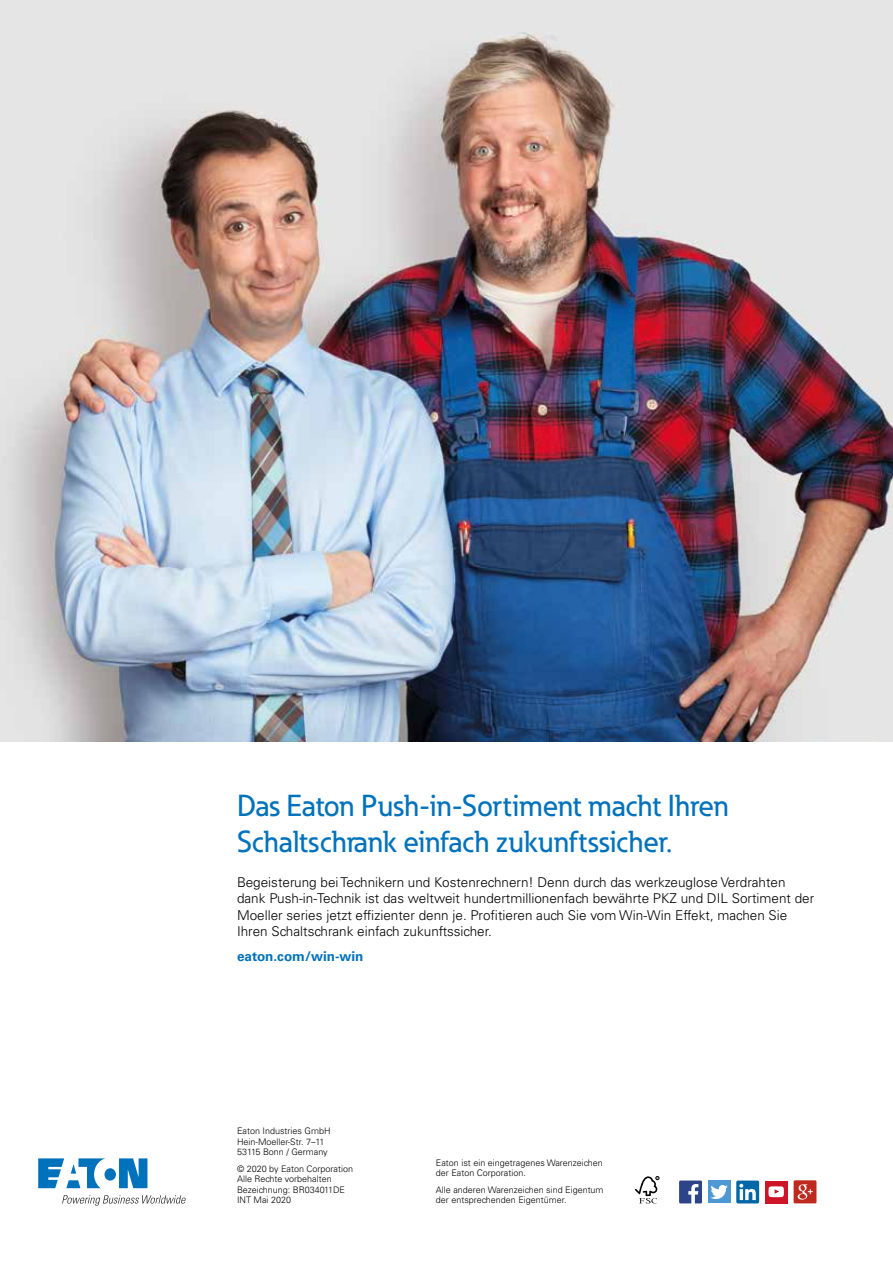
<style>
.page{position:relative;width:893px;height:1263px;background:#fff}
.page>*{position:absolute;margin:0;border:0;box-sizing:border-box;transform-origin:0 0}
.t1{font:500 30px/36px "Eaton";color:#0072bb}
.t2{font:300 13.5px/16.5px "Univers LT Std";color:#000}
.t3{font:700 13.5px "Univers LT Std";color:#0072bb}
.t4{font:300 9px/10.5px "Univers LT Std";color:#000}
</style>
<div class="page">
<svg style="left:38px;top:1158px;width:109px;height:30px"></svg>
<svg style="left:62px;top:1195px;width:124px;height:11px"></svg>
<svg style="left:635px;top:1176px;width:24px;height:27px"></svg>
<div style="left:765px;top:1180px;width:23px;height:23px;background:#ce1427"></div>
<div style="left:708px;top:1180px;width:23px;height:23px;background:#4e98d3"></div>
<svg style="left:679px;top:1180px;width:23px;height:23px"></svg>
<svg style="left:710px;top:1185px;width:18px;height:14px"></svg>
<div style="left:736px;top:1180px;width:23px;height:23px;background:#0066a6;border-radius:2px"></div>
<svg style="left:739px;top:1184px;width:17px;height:16px"></svg>
<svg style="left:794px;top:1180px;width:22px;height:23px"></svg>
<img style="left:798px;top:1184px;width:10px;height:15px">
<svg style="left:768px;top:1186px;width:16px;height:11px"></svg>
<img style="left:0;top:0;width:893px;height:741px">
<h1 class="t1" style="left:237px;top:787px;width:493px">Das Eaton Push-in-Sortiment macht Ihren<br>Schaltschrank einfach zukunftssicher.</h1>
<p class="t2" style="left:237px;top:873px;width:579px">Begeisterung bei Technikern und Kostenrechnern! Denn durch das werkzeuglose Verdrahten dank Push-in-Technik ist das weltweit hundertmillionenfach bewährte PKZ und DIL Sortiment der Moeller series jetzt effizienter denn je. Profitieren auch Sie vom Win-Win Effekt, machen Sie Ihren Schaltschrank einfach zukunftssicher.</p>
<p class="t3" style="left:237px;top:948px;width:128px">eaton.com/win-win</p>
<p class="t4" style="left:237px;top:1125px;width:95px">Eaton Industries GmbH<br>Hein-Moeller-Str. 7–11<br>53115 Bonn / Germany</p>
<p class="t4" style="left:237px;top:1163px;width:118px">© 2020 by Eaton Corporation<br>Alle Rechte vorbehalten<br>Bezeichnung: BR034011DE<br>INT Mai 2020</p>
<p class="t4" style="left:436px;top:1157px;width:168px">Eaton ist ein eingetragenes Warenzeichen der Eaton Corporation.</p>
<p class="t4" style="left:436px;top:1184px;width:169px">Alle anderen Warenzeichen sind Eigentum der entsprechenden Eigentümer.</p>
</div>
